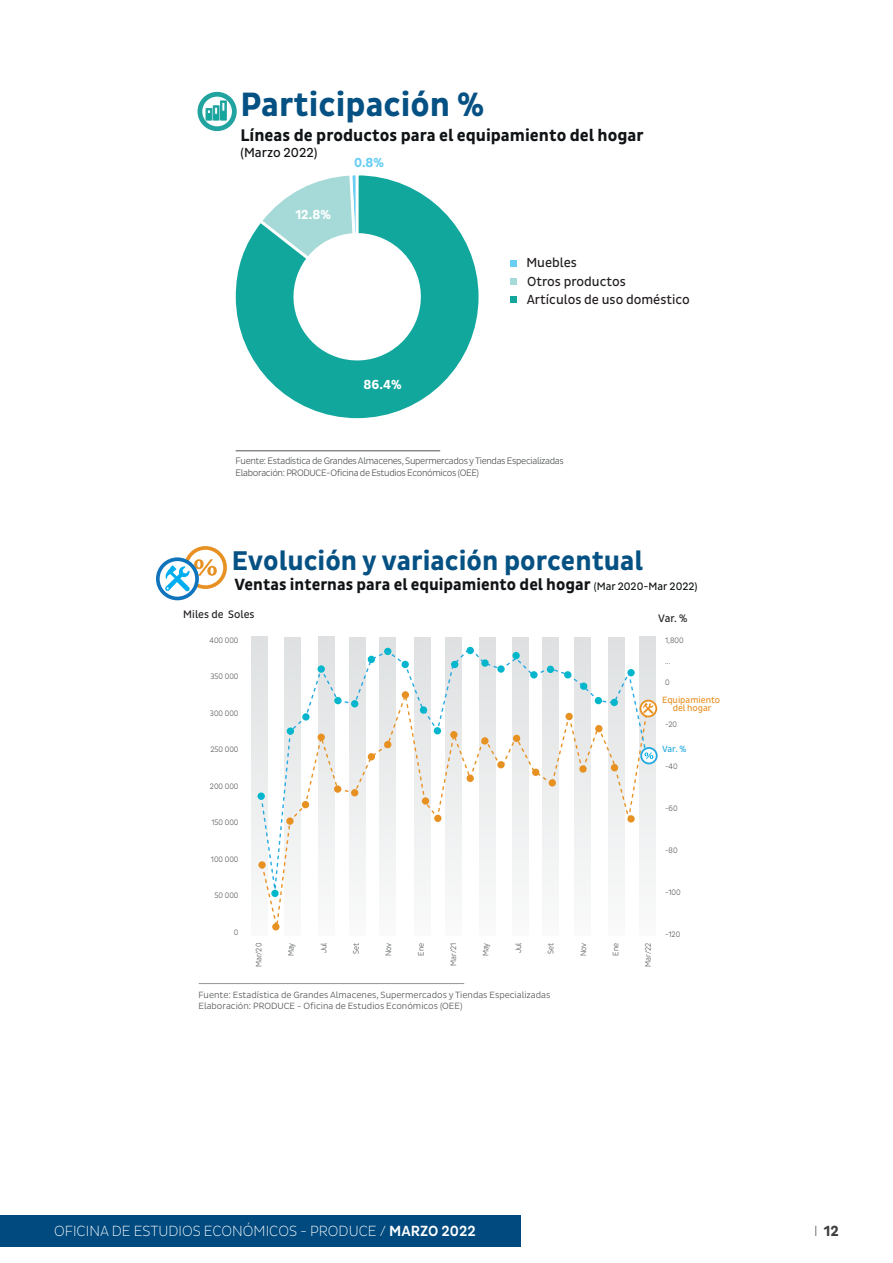
<style>
.page{position:relative;width:893px;height:1263px;background:#fff}
.page>*{position:absolute;margin:0;border:0;box-sizing:border-box;transform-origin:0 0}
.t1{font:700 34.35px "Pluto Sans Cond";color:#055183}
.t2{font:700 27.6px "Pluto Sans Cond";color:#055183}
.t3{font:700 17.1px "Pluto Sans Cond";color:#111416}
.t4{font:700 16.5px "Pluto Sans Cond";color:#111416}
.t5{font:300 15px "Pluto Sans Cond Ex";color:#fff}
.t6{font:700 15px "Pluto Sans Cond";color:#3e3e3f}
.t7{font:13.35px "Pluto Sans Cond";color:#231f20}
.t8{font:13.35px "Pluto Sans Cond";color:#111416}
.t9{font:700 13.35px "Pluto Sans Cond";color:#fff}
.t10{font:700 13.35px "Pluto Sans Cond";color:#68cef4}
.t11{font:11.1px "Pluto Sans Cond";letter-spacing:-.005em;color:#231f20}
.t12{font:300 9.6px/11.4px "Pluto Sans Cond";letter-spacing:-.035em;color:#4f5252}
.t13{font:300 9.15px/11.1px "Pluto Sans Cond";color:#4f5252}
.t14{font:9.15px/8.2px "Pluto Sans Cond";color:#e89123;text-align:center}
.t15{font:9.15px "Pluto Sans Cond";color:#24aae1}
.t16{font:300 8.1px "Pluto Sans Cond";color:#4f5252;scale:.92 1}
.t17{font:300 7.95px "Pluto Sans Cond";color:#4f5252;scale:.94 1}
.s1{font-weight:400;font-size:11.1px}
.s2{font-family:"Pluto Sans Cond";font-weight:500}
.s3{font-family:"Pluto Sans Cond Ex";font-weight:300}
</style>
<div class="page">
<div style="left:0;top:1215px;width:520px;height:32px;background:#004a7f"></div>
<hr style="left:892px;top:1215px;width:1px;height:32px;background:#004a7f">
<svg style="left:186px;top:548px;width:39px;height:39px"></svg>
<div style="left:184px;top:546px;width:43px;height:43px;border:4px solid #e89123;border-radius:50%"></div>
<svg style="left:158px;top:559px;width:39px;height:39px"></svg>
<div style="left:156px;top:557px;width:43px;height:43px;border:4px solid #1074bc;border-radius:50%"></div>
<svg style="left:165px;top:559px;width:52px;height:32px"></svg>
<svg style="left:251px;top:636px;width:407px;height:244px"></svg>
<hr style="left:199px;top:983px;width:265px;height:1px;background:#939598">
<div style="left:272px;top:923px;width:8px;height:7px;background:#e89123;border-radius:50%"></div>
<svg style="left:257px;top:792px;width:8px;height:8px"></svg>
<svg style="left:260px;top:646px;width:389px;height:255px"></svg>
<svg style="left:641px;top:748px;width:16px;height:15px"></svg>
<div style="left:640px;top:747px;width:18px;height:17px;border:2px solid #24aae1;border-radius:50%"></div>
<div style="left:639px;top:700px;width:18px;height:17px;border:2px solid #e89123;border-radius:50%"></div>
<svg style="left:551px;top:703px;width:102px;height:122px"></svg>
<div style="left:595px;top:725px;width:7px;height:7px;background:#e89123;border-radius:50%"></div>
<div style="left:579px;top:765px;width:8px;height:8px;background:#e89123;border-radius:50%"></div>
<div style="left:595px;top:697px;width:7px;height:7px;background:#00b8c9;border-radius:50%"></div>
<div style="left:271px;top:890px;width:8px;height:7px;background:#00b8c9;border-radius:50%"></div>
<svg style="left:235px;top:199px;width:244px;height:220px"></svg>
<svg style="left:256px;top:175px;width:174px;height:194px"></svg>
<svg style="left:200px;top:94px;width:34px;height:35px"></svg>
<div style="left:197px;top:92px;width:40px;height:39px;border:5px solid #21a39f;border-radius:50%"></div>
<svg style="left:205px;top:100px;width:22px;height:21px"></svg>
<div style="left:511px;top:260px;width:6px;height:7px;background:#68cef4"></div>
<svg style="left:511px;top:278px;width:6px;height:6px"></svg>
<div style="left:511px;top:296px;width:6px;height:7px;background:#12a79d"></div>
<hr style="left:236px;top:451px;width:204px;height:1px;background:#4f5252">
<p class="t1" style="left:240px;top:85px;width:246px">Participación %</p>
<p class="t3" style="left:240px;top:125px;width:405px">Líneas de productos para el equipamiento del hogar</p>
<p class="t8" style="left:240px;top:145px;width:78px">(Marzo 2022)</p>
<p class="t10" style="left:354px;top:155px;width:32px">0.8%</p>
<p class="t9" style="left:295px;top:207px;width:37px">12.8%</p>
<p class="t9" style="left:364px;top:377px;width:40px">86.4%</p>
<p class="t7" style="left:526px;top:255px;width:52px">Muebles</p>
<p class="t7" style="left:527px;top:274px;width:100px">Otros productos</p>
<p class="t7" style="left:527px;top:292px;width:165px">Artículos de uso doméstico</p>
<p class="t12" style="left:236px;top:455px;width:330px">Fuente: Estadística de Grandes Almacenes, Supermercados y Tiendas Especializadas<br>Elaboración: PRODUCE-Oficina de Estudios Económicos (OEE)</p>
<p class="t2" style="left:232px;top:545px;width:413px">Evolución y variación porcentual</p>
<p class="t4" style="left:235px;top:575px;width:464px">Ventas internas para el equipamiento del hogar <span class="s1">(Mar 2020-Mar 2022)</span></p>
<p class="t11" style="left:183px;top:608px;width:73px">Miles de Soles</p>
<p class="t11" style="left:658px;top:611px;width:31px">Var. %</p>
<p class="t17" style="left:209px;top:636px;width:32px">400 000</p>
<p class="t17" style="left:210px;top:672px;width:31px">350 000</p>
<p class="t17" style="left:210px;top:709px;width:32px">300 000</p>
<p class="t17" style="left:210px;top:745px;width:31px">250 000</p>
<p class="t17" style="left:210px;top:782px;width:32px">200 000</p>
<p class="t17" style="left:211px;top:818px;width:30px">150 000</p>
<p class="t17" style="left:211px;top:855px;width:31px">100 000</p>
<p class="t17" style="left:215px;top:891px;width:27px">50 000</p>
<p class="t17" style="left:234px;top:928px;width:6px">0</p>
<p class="t16" style="left:254px;top:967px;width:28px;rotate:-90deg">Mar/20</p>
<p class="t16" style="left:287px;top:956px;width:16px;rotate:-90deg">May</p>
<p class="t16" style="left:319px;top:953px;width:13px;rotate:-90deg">Jul</p>
<p class="t16" style="left:351px;top:954px;width:14px;rotate:-90deg">Set</p>
<p class="t16" style="left:384px;top:956px;width:16px;rotate:-90deg">Nov</p>
<p class="t16" style="left:416px;top:955px;width:15px;rotate:-90deg">Ene</p>
<p class="t16" style="left:449px;top:966px;width:26px;rotate:-90deg">Mar/21</p>
<p class="t16" style="left:481px;top:956px;width:16px;rotate:-90deg">May</p>
<p class="t16" style="left:514px;top:953px;width:13px;rotate:-90deg">Jul</p>
<p class="t16" style="left:546px;top:954px;width:14px;rotate:-90deg">Set</p>
<p class="t16" style="left:579px;top:956px;width:16px;rotate:-90deg">Nov</p>
<p class="t16" style="left:611px;top:955px;width:15px;rotate:-90deg">Ene</p>
<p class="t16" style="left:644px;top:966px;width:27px;rotate:-90deg">Mar/22</p>
<p class="t13" style="left:198px;top:989px;width:353px">Fuente: Estadística de Grandes Almacenes, Supermercados y Tiendas Especializadas<br>Elaboración: PRODUCE - Oficina de Estudios Económicos (OEE)</p>
<p class="t17" style="left:665px;top:636px;width:21px">1,800</p>
<p class="t17" style="left:665px;top:657px;width:7px">...</p>
<p class="t17" style="left:665px;top:678px;width:6px">0</p>
<p class="t17" style="left:665px;top:720px;width:14px">-20</p>
<p class="t17" style="left:665px;top:762px;width:15px">-40</p>
<p class="t17" style="left:665px;top:804px;width:15px">-60</p>
<p class="t17" style="left:665px;top:846px;width:15px">-80</p>
<p class="t17" style="left:665px;top:888px;width:18px">-100</p>
<p class="t17" style="left:665px;top:930px;width:18px">-120</p>
<p class="t14" style="left:662px;top:696px;width:60px">Equipamiento del hogar</p>
<p class="t15" style="left:662px;top:744px;width:26px">Var. %</p>
<h3 class="t5" style="left:54px;top:1222px;width:423px">OFICINA DE ESTUDIOS ECONÓMICOS - PRODUCE / <span class="s2">MARZO 2022</span></h3>
<h3 class="t6" style="left:814px;top:1222px;width:26px"><span class="s3">I</span> 12</h3>
</div>
